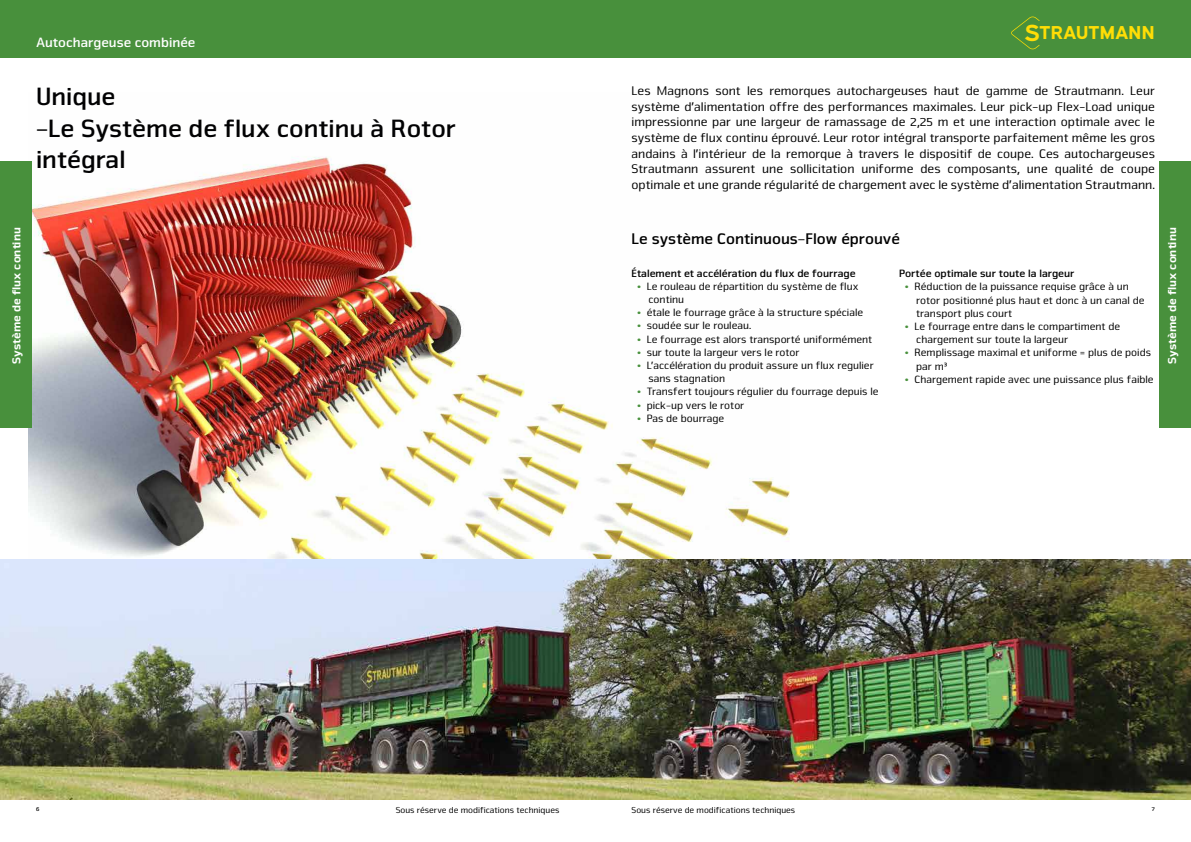
<style>
.page{position:relative;width:1191px;height:842px;background:#fff}
.page>*{position:absolute;margin:0;border:0;box-sizing:border-box;transform-origin:0 0}
.t1{font:700 26px/31.2px "Nuri Pro";color:#020203}
.t2{font:700 18.7px "Expressway Rg";color:#ffdd06}
.t3{font:700 16px "Nuri Pro";color:#000}
.t4{font:700 14px "Nuri Pro";color:#fff}
.t5{font:13px/15.6px "Nuri Pro";color:#000;text-align:justify}
.t6{font:900 12px "Nuri Pro";color:#fff}
.t7{font:11px/13.2px "Nuri Pro";color:#000}
.t8{font:700 11px "Nuri Pro";color:#000}
.t9{font:9px "Nuri Pro";color:#000}
.t10{font:700 6px "Nuri Pro";color:#000}
.s1{font-size:23.4px}
.s2{font-weight:700;color:#48903c}
</style>
<div class="page">
<div style="left:0;top:0;width:1191px;height:57px;background:#48903c"></div>
<svg style="left:1011px;top:16px;width:28px;height:33px"></svg>
<img style="left:28px;top:157px;width:761px;height:402px">
<div style="left:0;top:162px;width:31px;height:266px;background:#48903c"></div>
<div style="left:1159px;top:162px;width:32px;height:266px;background:#48903c"></div>
<img style="left:0;top:559px;width:1191px;height:240px">
<p class="t4" style="left:36px;top:34px;width:161px">Autochargeuse combinée</p>
<h1 class="t1" style="left:36px;top:81px;width:421px">Unique<br>-Le Système de flux continu à Rotor intégral</h1>
<h2 class="t2" style="left:1024px;top:18px;width:132px"><span class="s1">S</span>TRAUTMANN</h2>
<p class="t5" style="left:631px;top:83px;width:525px">Les Magnons sont les remorques autochargeuses haut de gamme de Strautmann. Leur système d’alimentation offre des performances maximales. Leur pick-up Flex-Load unique impressionne par une largeur de ramassage de 2,25 m et une interaction optimale avec le système de flux continu éprouvé. Leur rotor intégral transporte parfaitement même les gros andains à l’intérieur de la remorque à travers le dispositif de coupe. Ces autochargeuses Strautmann assurent une sollicitation uniforme des composants, une qualité de coupe optimale et une grande régularité de chargement avec le système d’alimentation Strautmann.</p>
<p class="t6" style="left:9px;top:364px;width:138px;rotate:-90deg">Système de flux continu</p>
<p class="t6" style="left:1165px;top:364px;width:138px;rotate:-90deg">Système de flux continu</p>
<h3 class="t3" style="left:631px;top:229px;width:270px">Le système Continuous-Flow éprouvé</h3>
<p class="t8" style="left:631px;top:266px;width:226px">Étalement et accélération du flux de fourrage</p>
<p class="t7" style="left:648px;top:280px;width:211px;text-indent:-11px"><span class="s2">•</span> Le rouleau de répartition du système de flux continu</p>
<p class="t7" style="left:637px;top:306px;width:228px"><span class="s2">•</span> étale le fourrage grâce à la structure spéciale</p>
<p class="t7" style="left:637px;top:319px;width:116px"><span class="s2">•</span> soudée sur le rouleau.</p>
<p class="t7" style="left:637px;top:332px;width:237px"><span class="s2">•</span> Le fourrage est alors transporté uniformément</p>
<p class="t7" style="left:637px;top:346px;width:164px"><span class="s2">•</span> sur toute la largeur vers le rotor</p>
<p class="t7" style="left:648px;top:359px;width:227px;text-indent:-11px"><span class="s2">•</span> L’accélération du produit assure un flux regulier sans stagnation</p>
<p class="t7" style="left:637px;top:385px;width:243px"><span class="s2">•</span> Transfert toujours régulier du fourrage depuis le</p>
<p class="t7" style="left:637px;top:398px;width:109px"><span class="s2">•</span> pick-up vers le rotor</p>
<p class="t7" style="left:637px;top:412px;width:89px"><span class="s2">•</span> Pas de bourrage</p>
<p class="t8" style="left:899px;top:267px;width:177px">Portée optimale sur toute la largeur</p>
<p class="t7" style="left:916px;top:280px;width:230px;text-indent:-11px"><span class="s2">•</span> Réduction de la puissance requise grâce à un rotor positionné plus haut et donc à un canal de transport plus court</p>
<p class="t7" style="left:916px;top:320px;width:205px;text-indent:-11px"><span class="s2">•</span> Le fourrage entre dans le compartiment de chargement sur toute la largeur</p>
<p class="t7" style="left:916px;top:346px;width:236px;text-indent:-11px"><span class="s2">•</span> Remplissage maximal et uniforme = plus de poids par m³</p>
<p class="t7" style="left:905px;top:373px;width:250px"><span class="s2">•</span> Chargement rapide avec une puissance plus faible</p>
<p class="t9" style="left:396px;top:805px;width:165px">Sous réserve de modifications techniques</p>
<p class="t9" style="left:631px;top:805px;width:165px">Sous réserve de modifications techniques</p>
<p class="t10" style="left:36px;top:805px;width:5px">6</p>
<p class="t10" style="left:1152px;top:805px;width:5px">7</p>
</div>
